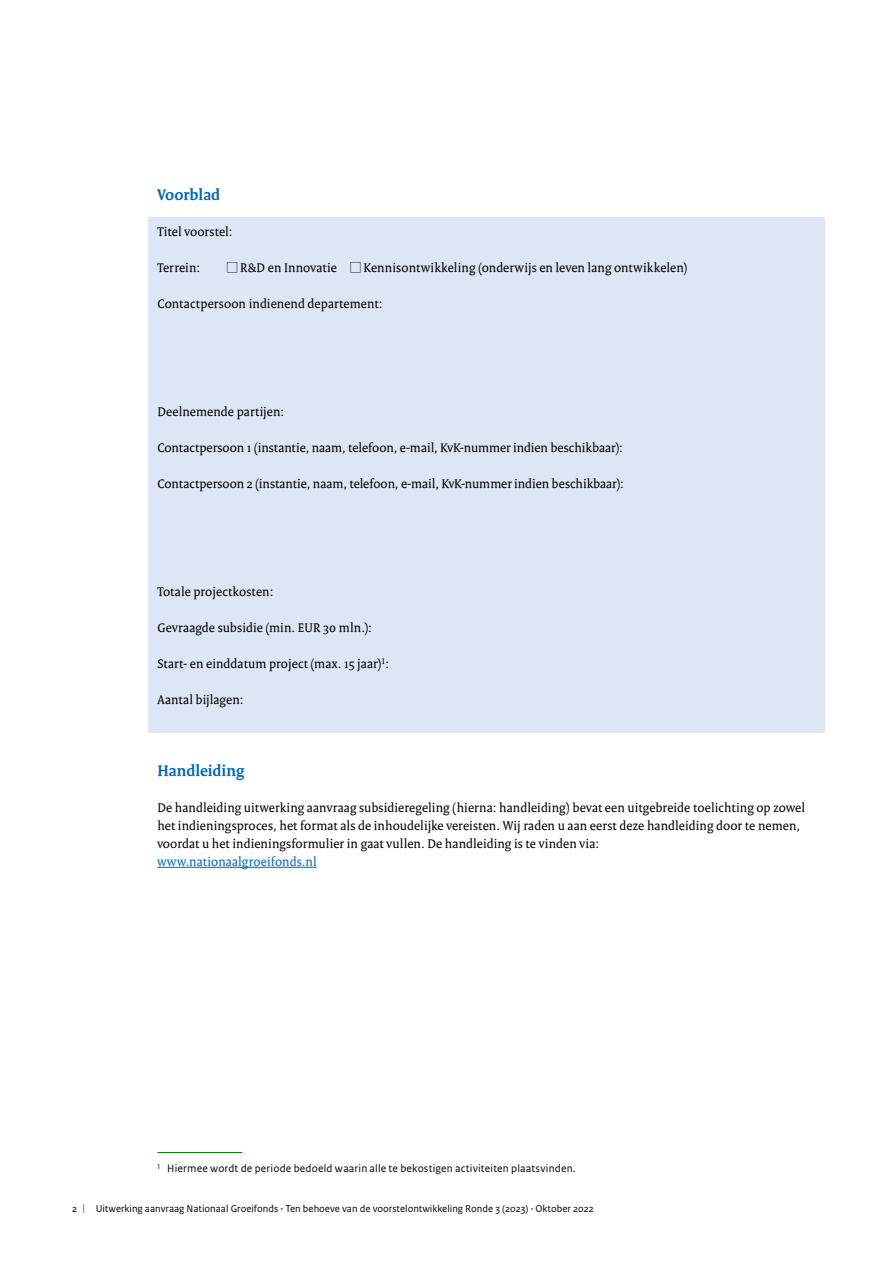
<style>
.page{position:relative;width:893px;height:1263px;background:#fff}
.page>*{position:absolute;margin:0;border:0;box-sizing:border-box;transform-origin:0 0}
.Subkop_inspring{font:700 16.5px "Rijksoverheid Serif";color:#0068b3}
.P_Broodtekst_Kader_S{font:13.5px "Rijksoverheid Serif";letter-spacing:.005em;color:#000}
.P_Broodtekst_Serif{font:13.5px/18px "Rijksoverheid Serif";letter-spacing:.005em;color:#000}
.Voetnoot{font:11.25px "Rijksoverheid Sans Text";letter-spacing:.02em;color:#000}
.t1{font:10.5px "Rijksoverheid Sans Text";color:#000}
.s1{color:#0068b3}
.s2{color:#080}
.s3{font-weight:700;color:#080}
</style>
<div class="page">
<div style="left:149px;top:217px;width:676px;height:48px;background:#dee6f5"></div>
<div style="left:149px;top:253px;width:676px;height:48px;background:#dee6f5"></div>
<div style="left:149px;top:289px;width:676px;height:48px;background:#dee6f5"></div>
<div style="left:149px;top:325px;width:676px;height:48px;background:#dee6f5"></div>
<div style="left:149px;top:361px;width:676px;height:48px;background:#dee6f5"></div>
<div style="left:149px;top:397px;width:676px;height:48px;background:#dee6f5"></div>
<div style="left:149px;top:433px;width:676px;height:48px;background:#dee6f5"></div>
<div style="left:149px;top:469px;width:676px;height:48px;background:#dee6f5"></div>
<div style="left:149px;top:505px;width:676px;height:48px;background:#dee6f5"></div>
<div style="left:149px;top:541px;width:676px;height:48px;background:#dee6f5"></div>
<div style="left:149px;top:577px;width:676px;height:48px;background:#dee6f5"></div>
<div style="left:149px;top:613px;width:676px;height:48px;background:#dee6f5"></div>
<div style="left:149px;top:649px;width:676px;height:48px;background:#dee6f5"></div>
<div style="left:149px;top:685px;width:676px;height:48px;background:#dee6f5"></div>
<hr style="left:157px;top:867px;width:160px;height:1px;background:#0068b3">
<hr style="left:157px;top:1152px;width:85px;height:1px;background:#080">
<p class="Subkop_inspring" style="left:157px;top:185px;width:64px">Voorblad</p>
<p class="P_Broodtekst_Kader_S" style="left:157px;top:223px;width:77px">Titel voorstel:</p>
<p class="P_Broodtekst_Kader_S" style="left:157px;top:259px;width:44px">Terrein:</p>
<p class="P_Broodtekst_Kader_S" style="left:227px;top:259px;width:462px">☐ R&amp;D en Innovatie ☐ Kennisontwikkeling (onderwijs en leven lang ontwikkelen)</p>
<p class="P_Broodtekst_Kader_S" style="left:157px;top:295px;width:227px">Contactpersoon indienend departement:</p>
<p class="P_Broodtekst_Kader_S" style="left:157px;top:403px;width:128px">Deelnemende partijen:</p>
<p class="P_Broodtekst_Kader_S" style="left:157px;top:439px;width:467px">Contactpersoon 1 (instantie, naam, telefoon, e-mail, KvK-nummer indien beschikbaar):</p>
<p class="P_Broodtekst_Kader_S" style="left:157px;top:475px;width:468px">Contactpersoon 2 (instantie, naam, telefoon, e-mail, KvK-nummer indien beschikbaar):</p>
<p class="P_Broodtekst_Kader_S" style="left:157px;top:583px;width:118px">Totale projectkosten:</p>
<p class="P_Broodtekst_Kader_S" style="left:157px;top:619px;width:216px">Gevraagde subsidie (min. EUR 30 mln.):</p>
<p class="P_Broodtekst_Kader_S" style="left:157px;top:655px;width:233px">Start- en einddatum project (max. 15 jaar)<sup>1</sup>:</p>
<p class="P_Broodtekst_Kader_S" style="left:157px;top:691px;width:88px">Aantal bijlagen:</p>
<p class="Subkop_inspring" style="left:157px;top:761px;width:88px">Handleiding</p>
<p class="P_Broodtekst_Serif" style="left:157px;top:798px;width:649px">De handleiding uitwerking aanvraag subsidieregeling (hierna: handleiding) bevat een uitgebreide toelichting op zowel het indieningsproces, het format als de inhoudelijke vereisten. Wij raden u aan eerst deze handleiding door te nemen, voordat u het indieningsformulier in gaat vullen. De handleiding is te vinden via:<br><span class="s1">www.nationaalgroeifonds.nl</span></p>
<p class="Voetnoot" style="left:157px;top:1162px;width:420px"><sup>1</sup> Hiermee wordt de periode bedoeld waarin alle te bekostigen activiteiten plaatsvinden.</p>
<p class="t1" style="left:72px;top:1202px;width:523px">2 <span class="s2">|</span> Uitwerking aanvraag Nationaal Groeifonds <span class="s3">·</span> Ten behoeve van de voorstelontwikkeling Ronde 3 (2023) <span class="s3">·</span> Oktober 2022</p>
</div>
